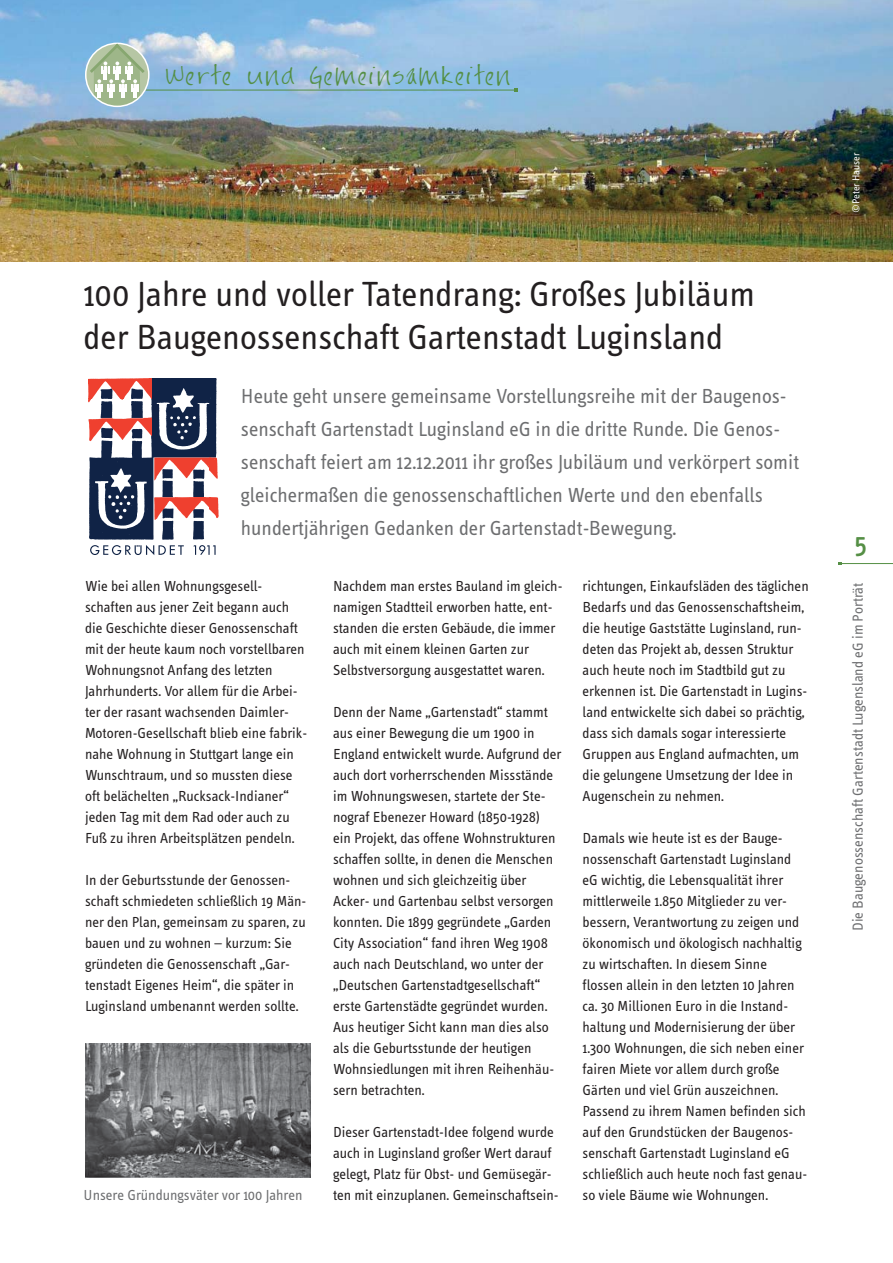
<style>
.page{position:relative;width:893px;height:1263px;background:#fff}
.page>*{position:absolute;margin:0;border:0;box-sizing:border-box;transform-origin:0 0}
.t1{font:36px/43.2px "Info Text";color:#231f20}
.t2{font:500 27px "Info Text";color:#558f45}
.t3{font:21px/33px "Info Text";color:#6d6e70}
.t4{font:21px "FG Jayne Print";letter-spacing:.1em;color:#558f45}
.t5{font:15px/21px "Info Text";color:#231f20}
.t6{font:15px "Info Text";color:#6d6e70}
.t7{font:10.5px "Info Text";color:#fff}
</style>
<div class="page">
<img style="left:0;top:0;width:893px;height:262px">
<hr style="left:839px;top:563px;width:54px;height:1px;background:#558f45">
<hr style="left:118px;top:90px;width:397px;height:1px;background:#558f45">
<svg style="left:86px;top:43px;width:63px;height:63px"></svg>
<div style="left:85px;top:43px;width:65px;height:64px;border:2px solid #fff;border-radius:50%"></div>
<svg style="left:90px;top:44px;width:55px;height:62px"></svg>
<img style="left:89px;top:379px;width:127px;height:161px">
<img style="left:89px;top:398px;width:130px;height:122px">
<img style="left:89px;top:379px;width:121px;height:19px">
<svg style="left:90px;top:545px;width:126px;height:10px"></svg>
<img style="left:85px;top:1043px;width:226px;height:134px">
<h3 class="t4" style="left:166px;top:67px;width:346px">Werte und Gemeinsamkeiten</h3>
<h1 class="t1" style="left:84px;top:275px;width:673px">100 Jahre und voller Tatendrang: Großes Jubiläum der Baugenossenschaft Gartenstadt Luginsland</h1>
<p class="t3" style="left:241px;top:381px;width:560px">Heute geht unsere gemeinsame Vorstellungsreihe mit der Baugenos&shy;senschaft Gartenstadt Luginsland eG in die dritte Runde. Die Genos&shy;senschaft feiert am 12.12.2011 ihr großes Jubiläum und verkörpert somit gleichermaßen die genossenschaftlichen Werte und den ebenfalls hundertjährigen Gedanken der Gartenstadt-Bewegung.</p>
<p class="t5" style="left:333px;top:576px;width:231px">Nachdem man erstes Bauland im gleich&shy;namigen Stadtteil erworben hatte, ent&shy;standen die ersten Gebäude, die immer auch mit einem kleinen Garten zur Selbstversorgung ausgestattet waren.</p>
<p class="t5" style="left:333px;top:702px;width:230px">Denn der Name „Gartenstadt“ stammt aus einer Bewegung die um 1900 in England entwickelt wurde. Aufgrund der auch dort vorherrschenden Missstände im Wohnungswesen, startete der Ste&shy;nograf Ebenezer Howard (1850-1928) ein Projekt, das offene Wohnstrukturen schaffen sollte, in denen die Menschen wohnen und sich gleichzeitig über Acker- und Gartenbau selbst versorgen konnten. Die 1899 gegründete „Garden City Association“ fand ihren Weg 1908 auch nach Deutschland, wo unter der „Deutschen Gartenstadtgesellschaft“ erste Gartenstädte gegründet wurden.<br>Aus heutiger Sicht kann man dies also als die Geburtsstunde der heutigen Wohnsiedlungen mit ihren Reihenhäu&shy;sern betrachten.</p>
<p class="t5" style="left:333px;top:1122px;width:227px">Dieser Gartenstadt-Idee folgend wurde auch in Luginsland großer Wert darauf gelegt, Platz für Obst- und Gemüsegär&shy;ten mit einzuplanen. Gemeinschaftsein-</p>
<p class="t5" style="left:582px;top:576px;width:228px">richtungen, Einkaufsläden des täglichen Bedarfs und das Genossenschaftsheim, die heutige Gaststätte Luginsland, run&shy;deten das Projekt ab, dessen Struktur auch heute noch im Stadtbild gut zu erkennen ist. Die Gartenstadt in Lugins&shy;land entwickelte sich dabei so prächtig, dass sich damals sogar interessierte Gruppen aus England aufmachten, um die gelungene Umsetzung der Idee in Augenschein zu nehmen.</p>
<p class="t5" style="left:582px;top:828px;width:226px">Damals wie heute ist es der Bauge&shy;nossenschaft Gartenstadt Luginsland eG wichtig, die Lebensqualität ihrer mittlerweile 1.850 Mitglieder zu ver&shy;bessern, Verantwortung zu zeigen und ökonomisch und ökologisch nachhaltig zu wirtschaften. In diesem Sinne flossen allein in den letzten 10 Jahren ca. 30 Millionen Euro in die Instand&shy;haltung und Modernisierung der über 1.300 Wohnungen, die sich neben einer fairen Miete vor allem durch große Gärten und viel Grün auszeichnen.<br>Passend zu ihrem Namen befinden sich auf den Grundstücken der Baugenos&shy;senschaft Gartenstadt Luginsland eG schließlich auch heute noch fast genau-</p>
<p class="t5" style="left:85px;top:576px;width:224px">Wie bei allen Wohnungsgesell&shy;schaften aus jener Zeit begann auch die Geschichte dieser Genossenschaft mit der heute kaum noch vorstellbaren Wohnungsnot Anfang des letzten Jahrhunderts. Vor allem für die Arbei&shy;ter der rasant wachsenden Daimler-Motoren-Gesellschaft blieb eine fabrik&shy;nahe Wohnung in Stuttgart lange ein Wunschtraum, und so mussten diese oft belächelten „Rucksack-Indianer“ jeden Tag mit dem Rad oder auch zu Fuß zu ihren Arbeitsplätzen pendeln.</p>
<p class="t5" style="left:85px;top:870px;width:223px">In der Geburtsstunde der Genossen&shy;schaft schmiedeten schließlich 19 Män&shy;ner den Plan, gemeinsam zu sparen, zu bauen und zu wohnen – kurzum: Sie gründeten die Genossenschaft „Gar&shy;tenstadt Eigenes Heim“, die später in Luginsland umbenannt werden sollte.</p>
<p class="t6" style="left:84px;top:1189px;width:220px">Unsere Gründungsväter vor 100 Jahren</p>
<p class="t5" style="left:582px;top:1185px;width:187px">so viele Bäume wie Wohnungen.</p>
<p class="t7" style="left:852px;top:213px;width:62px;rotate:-90deg">©Peter Hauser</p>
<h2 class="t2" style="left:854px;top:533px;width:14px">5</h2>
<p class="t6" style="left:852px;top:931px;width:350px;rotate:-90deg">Die Baugenossenschaft Gartenstadt Lugensland eG im Porträt</p>
</div>
